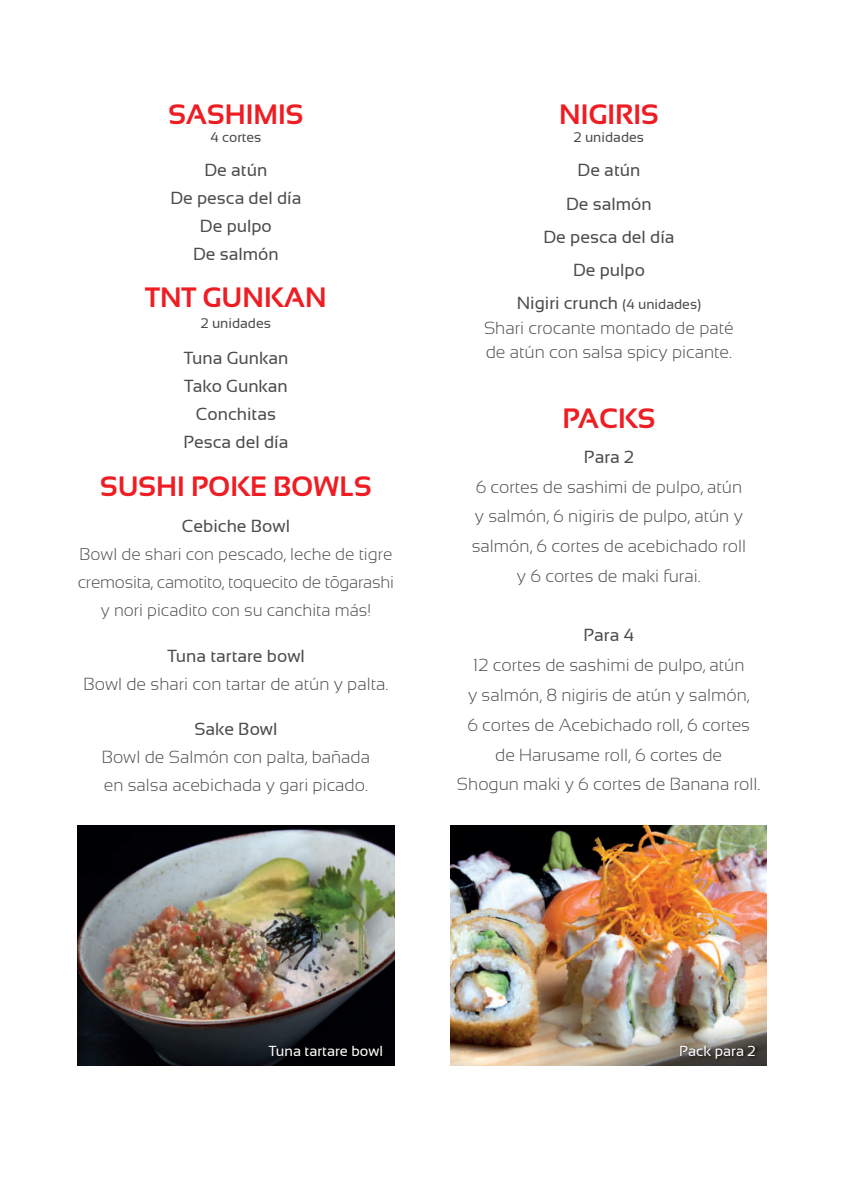
<style>
.page{position:relative;width:844px;height:1191px;background:#fff}
.page>*{position:absolute;margin:0;border:0;box-sizing:border-box;transform-origin:0 0}
.t1{font:700 28px "Sansation";color:#ee1d23}
.t2{font:300 17.5px/29.8px "Sansation";color:#4b4c4d}
.t3{font:17.5px/28px "Sansation";color:#4b4c4d;text-align:center}
.t4{font:300 17.15px/28px "Sansation";color:#4b4c4d;text-align:center}
.t5{font:14.53px "Sansation";color:#fff}
.t6{font:14px "Sansation";color:#4b4c4d}
.s1{font-size:14px}
</style>
<div class="page">
<img style="left:78px;top:825px;width:316px;height:240px">
<img style="left:450px;top:825px;width:316px;height:240px">
<img style="left:505px;top:963px;width:261px;height:102px">
<img style="left:676px;top:1041px;width:84px;height:22px">
<img style="left:266px;top:1041px;width:122px;height:22px">
<h1 class="t1" style="left:168px;top:99px;width:136px">SASHIMIS</h1>
<p class="t6" style="left:210px;top:129px;width:53px">4 cortes</p>
<p class="t3" style="left:170px;top:156px;width:133px">De atún<br>De pesca del día<br>De pulpo<br>De salmón</p>
<h1 class="t1" style="left:145px;top:282px;width:183px">TNT GUNKAN</h1>
<p class="t6" style="left:201px;top:315px;width:72px">2 unidades</p>
<p class="t3" style="left:183px;top:344px;width:107px">Tuna Gunkan<br>Tako Gunkan<br>Conchitas<br>Pesca del día</p>
<h1 class="t1" style="left:100px;top:471px;width:273px">SUSHI POKE BOWLS</h1>
<p class="t3" style="left:182px;top:512px;width:110px">Cebiche Bowl</p>
<p class="t4" style="left:78px;top:540px;width:318px">Bowl de shari con pescado, leche de tigre cremosita, camotito, toquecito de tōgarashi y nori picadito con su canchita más!</p>
<p class="t3" style="left:167px;top:641px;width:139px">Tuna tartare bowl</p>
<p class="t2" style="left:83px;top:669px;width:306px">Bowl de shari con tartar de atún y palta.</p>
<p class="t3" style="left:194px;top:715px;width:84px">Sake Bowl</p>
<p class="t2" style="left:102px;top:743px;width:270px;line-height:28px">Bowl de Salmón con palta, bañada en salsa acebichada y gari picado.</p>
<h1 class="t1" style="left:559px;top:99px;width:101px">NIGIRIS</h1>
<p class="t6" style="left:573px;top:129px;width:72px">2 unidades</p>
<p class="t3" style="left:516px;top:154px;width:186px;line-height:33.2px">De atún<br>De salmón<br>De pesca del día<br>De pulpo<br>Nigiri crunch <span class="s1">(4 unidades)</span></p>
<p class="t2" style="left:484px;top:316px;width:251px;line-height:24.5px">Shari crocante montado de paté de atún con salsa spicy picante.</p>
<h1 class="t1" style="left:562px;top:402px;width:94px">PACKS</h1>
<p class="t3" style="left:583px;top:443px;width:52px">Para 2</p>
<p class="t2" style="left:471px;top:472px;width:276px;text-align:center">6 cortes de sashimi de pulpo, atún y salmón, 6 nigiris de pulpo, atún y salmón, 6 cortes de acebichado roll y 6 cortes de maki furai.</p>
<p class="t3" style="left:583px;top:621px;width:52px">Para 4</p>
<p class="t2" style="left:457px;top:650px;width:305px;text-align:center">12 cortes de sashimi de pulpo, atún<br>y salmón, 8 nigiris de atún y salmón,<br>6 cortes de Acebichado roll, 6 cortes de Harusame roll, 6 cortes de<br>Shogun maki y 6 cortes de Banana roll.</p>
<p class="t5" style="left:268px;top:1042px;width:116px">Tuna tartare bowl</p>
<p class="t5" style="left:679px;top:1042px;width:78px">Pack para 2</p>
</div>
